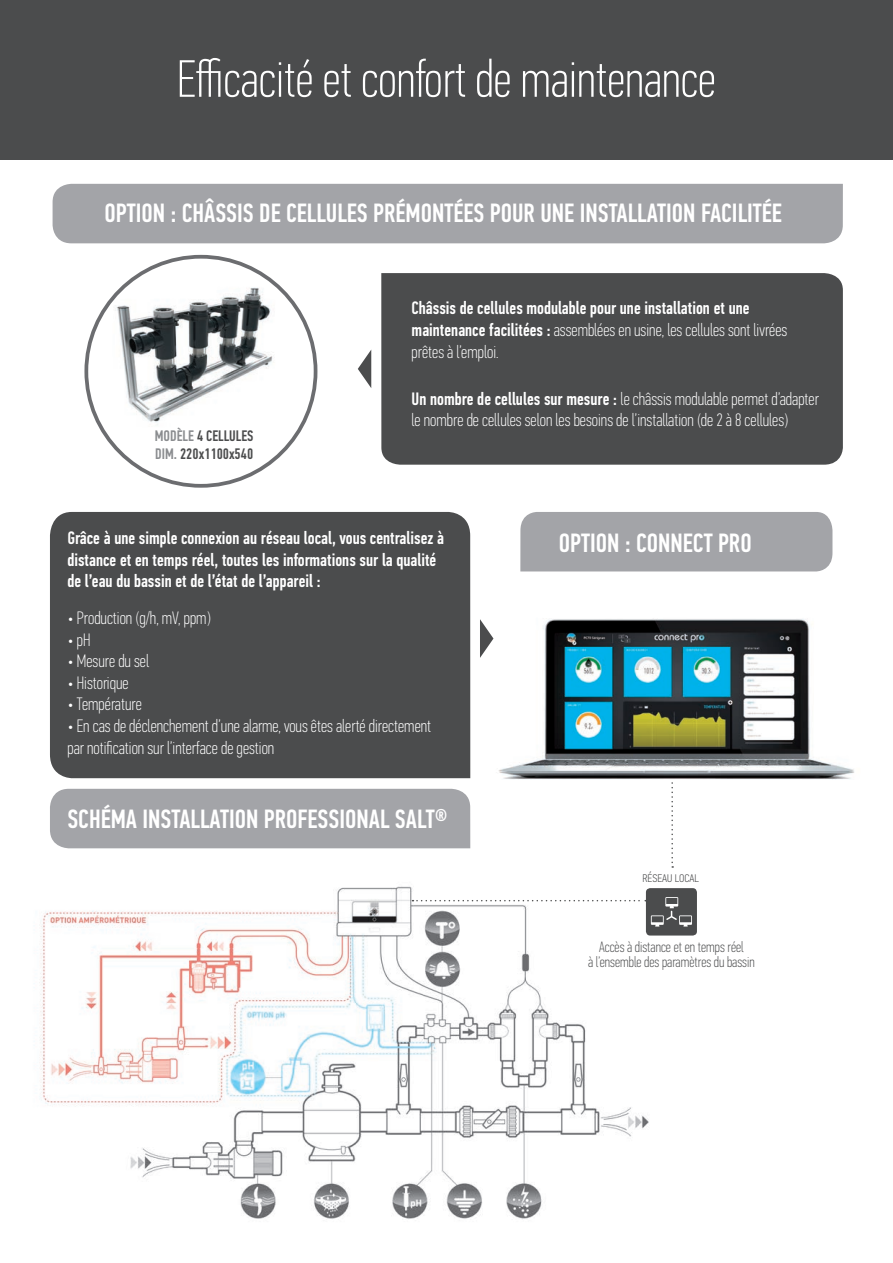
<style>
.page{position:relative;width:893px;height:1263px;background:#fff}
.page>*{position:absolute;margin:0;border:0;box-sizing:border-box;transform-origin:0 0}
.t1{font:100 52.5px "PF Din Text Comp Pro";color:#fff}
.t2{font:500 26.4px "PF Din Text Comp Pro";color:#fff}
.t3{font:100 18px/21.6px "PF Din Text Comp Pro";color:#fff}
.t4{font:500 18px/21.6px "PF Din Text Comp Pro";color:#fff}
.t5{font:500 15.3px/18.3px "PF Din Text Comp Pro";color:#4b4c4d}
.t6{font:100 15px/14.7px "PF Din Text Comp Pro";color:#4b4c4d;text-align:center}
.s1{color:#8a8c8f}
.s2{font-weight:100}
.s3{font-weight:500}
</style>
<div class="page">
<svg style="left:671px;top:782px;width:2px;height:86px"></svg>
<img style="left:493px;top:549px;width:361px;height:230px">
<div style="left:0;top:0;width:893px;height:159px;background:#4b4c4d"></div>
<div style="left:53px;top:184px;width:790px;height:59px;background:#a3a4a8"></div>
<div style="left:381px;top:273px;width:462px;height:192px;background:#4b4c4d"></div>
<div style="left:50px;top:512px;width:420px;height:266px;background:#4b4c4d"></div>
<img style="left:39px;top:886px;width:618px;height:334px">
<div style="left:50px;top:789px;width:420px;height:59px;background:#a3a4a8"></div>
<div style="left:520px;top:512px;width:312px;height:59px;background:#a3a4a8"></div>
<img style="left:84px;top:277px;width:221px;height:162px">
<div style="left:646px;top:888px;width:51px;height:47px;background:#4b4c4d;border-radius:4px"></div>
<svg style="left:412px;top:897px;width:280px;height:29px"></svg>
<svg style="left:358px;top:350px;width:13px;height:38px"></svg>
<svg style="left:480px;top:619px;width:13px;height:39px"></svg>
<h1 class="t1" style="left:177px;top:49px;width:540px">Efficacité et confort de maintenance</h1>
<h2 class="t2" style="left:105px;top:197px;width:679px">OPTION : CHÂSSIS DE CELLULES PRÉMONTÉES POUR UNE INSTALLATION FACILITÉE</h2>
<p class="t5" style="left:155px;top:427px;width:100px"><span class="s1">MODÈLE</span> 4 CELLULES<br><span class="s1">DIM.</span> 220x1100x540</p>
<p class="t4" style="left:412px;top:298px;width:377px">Châssis de cellules modulable pour une installation et une maintenance facilitées : <span class="s2">assemblées en usine, les cellules sont livrées prêtes à l’emploi.</span></p>
<p class="t3" style="left:412px;top:388px;width:409px"><span class="s3">Un nombre de cellules sur mesure :</span> le châssis modulable permet d’adapter le nombre de cellules selon les besoins de l’installation (de 2 à 8 cellules)</p>
<p class="t4" style="left:67px;top:527px;width:378px">Grâce à une simple connexion au réseau local, vous centralisez à distance et en temps réel, toutes les informations sur la qualité de l’eau du bassin et de l’état de l’appareil :</p>
<p class="t3" style="left:67px;top:607px;width:145px">• Production (g/h, mV, ppm)</p>
<p class="t3" style="left:67px;top:628px;width:25px">• pH</p>
<p class="t3" style="left:67px;top:650px;width:83px">• Mesure du sel</p>
<p class="t3" style="left:67px;top:672px;width:63px">• Historique</p>
<p class="t3" style="left:67px;top:693px;width:76px">• Température</p>
<p class="t3" style="left:67px;top:715px;width:365px">• En cas de déclenchement d’une alarme, vous êtes alerté directement par notification sur l’interface de gestion</p>
<h2 class="t2" style="left:67px;top:803px;width:382px">SCHÉMA INSTALLATION PROFESSIONAL SALT®</h2>
<h2 class="t2" style="left:559px;top:527px;width:194px">OPTION : CONNECT PRO</h2>
<p class="t6" style="left:642px;top:870px;width:58px">réseau local</p>
<p class="t6" style="left:588px;top:939px;width:168px">Accès à distance et en temps réel<br>à l’ensemble des paramètres du bassin</p>
</div>
